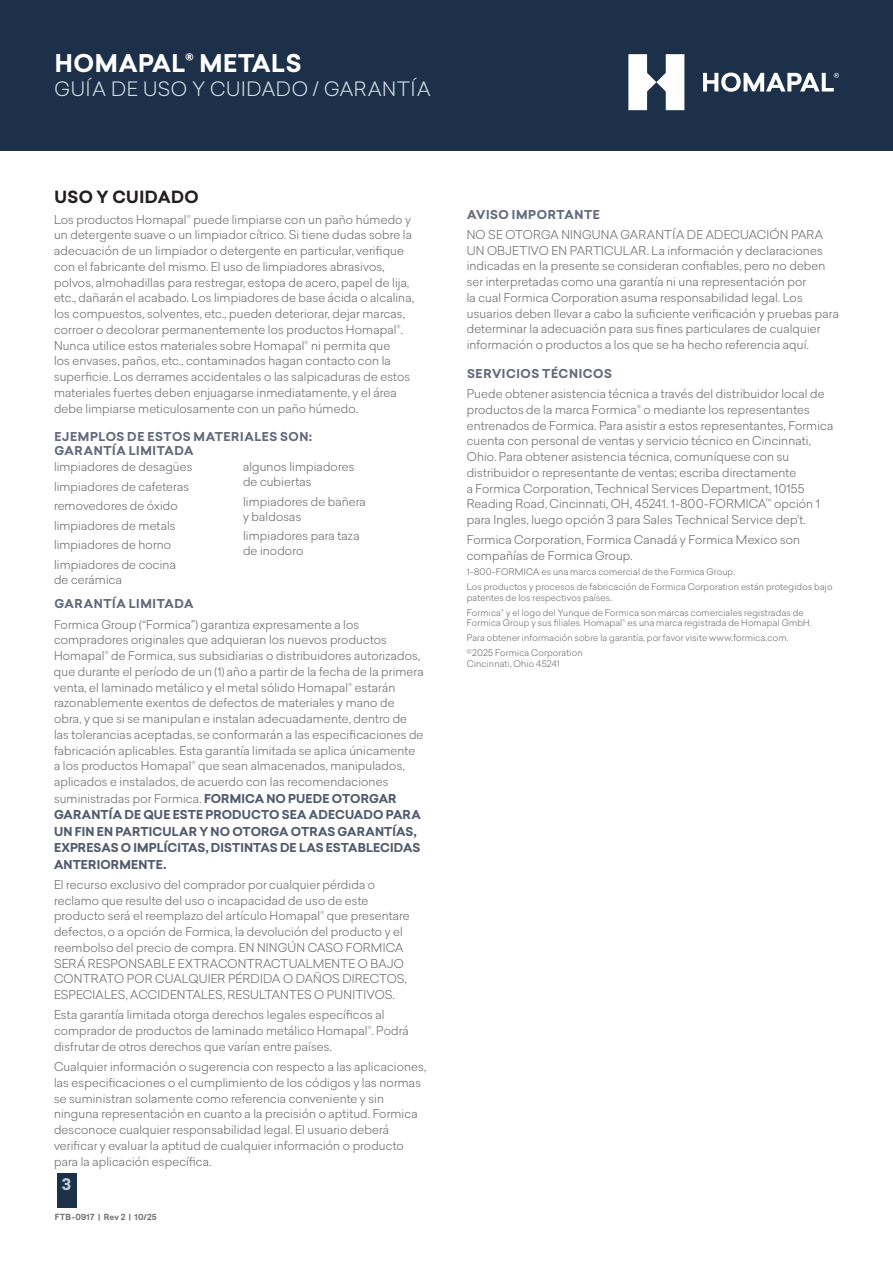
<style>
.page{position:relative;width:893px;height:1263px;background:#fff}
.page>*{position:absolute;margin:0;border:0;box-sizing:border-box;transform-origin:0 0}
.t1{font:700 24px "Musa Sans";letter-spacing:.03em;color:#fff}
.t2{font:300 19.5px "Musa Sans";letter-spacing:.04em;color:#cfd9e0}
.t3{font:700 16.5px "Musa Sans";letter-spacing:.025em;color:#231f20}
.t4{font:700 15.75px "Musa Sans";color:#bcccd5}
.t5{font:300 12px/15.8px "Musa Sans";letter-spacing:.015em;color:#6c6d70}
.t6{font:700 12px/14.2px "Musa Sans";letter-spacing:.05em;color:#646a7d}
.t7{font:300 9px/15px "Musa Sans";letter-spacing:.025em;color:#6c6d70}
.t8{font:600 8.25px "Musa Sans";letter-spacing:.035em;color:#6c6d70}
.s1{font-weight:700;color:#53596e}
</style>
<div class="page">
<div style="left:0;top:0;width:893px;height:151px;background:#1c3149"></div>
<svg style="left:628px;top:54px;width:56px;height:56px"></svg>
<svg style="left:703px;top:73px;width:136px;height:19px"></svg>
<div style="left:57px;top:1173px;width:20px;height:34px;background:#1c3149"></div>
<h1 class="t1" style="left:55px;top:45px;width:248px">HOMAPAL<sup>®</sup> METALS</h1>
<h2 class="t2" style="left:55px;top:74px;width:377px">GUÍA DE USO Y CUIDADO / GARANTÍA</h2>
<h3 class="t3" style="left:54px;top:185px;width:146px">USO Y CUIDADO</h3>
<p class="t5" style="left:54px;top:211px;width:361px">Los productos Homapal<sup>®</sup> puede limpiarse con un paño húmedo y un detergente suave o un limpiador cítrico. Si tiene dudas sobre la adecuación de un limpiador o detergente en particular, verifique con el fabricante del mismo. El uso de limpiadores abrasivos, polvos, almohadillas para restregar, estopa de acero, papel de lija, etc., dañarán el acabado. Los limpiadores de base ácida o alcalina, los compuestos, solventes, etc., pueden deteriorar, dejar marcas, corroer o decolorar permanentemente los productos Homapal<sup>®</sup>.<br>Nunca utilice estos materiales sobre Homapal<sup>®</sup> ni permita que<br>los envases, paños, etc., contaminados hagan contacto con la superficie. Los derrames accidentales o las salpicaduras de estos materiales fuertes deben enjuagarse inmediatamente, y el área debe limpiarse meticulosamente con un paño húmedo.</p>
<p class="t6" style="left:54px;top:429px;width:259px">EJEMPLOS DE ESTOS MATERIALES SON:<br>GARANTÍA LIMITADA</p>
<p class="t5" style="left:54px;top:456px;width:140px;line-height:19.5px">limpiadores de desagües limpiadores de cafeteras removedores de óxido limpiadores de metals limpiadores de horno<br>Iimpiadores de cocina</p>
<p class="t5" style="left:54px;top:571px;width:69px">de cerámica</p>
<p class="t5" style="left:243px;top:459px;width:113px;line-height:15px">algunos limpiadores de cubiertas</p>
<p class="t5" style="left:243px;top:493px;width:124px;line-height:15px">Iimpiadores de bañera y baldosas</p>
<p class="t5" style="left:243px;top:528px;width:118px;line-height:15px">Iimpiadores para taza de inodoro</p>
<p class="t6" style="left:54px;top:597px;width:141px">GARANTÍA LIMITADA</p>
<p class="t5" style="left:54px;top:616px;width:371px">Formica Group (“Formica”) garantiza expresamente a los compradores originales que adquieran los nuevos productos Homapal<sup>®</sup> de Formica, sus subsidiarias o distribuidores autorizados, que durante el período de un (1) año a partir de la fecha de la primera venta, el laminado metálico y el metal sólido Homapal<sup>®</sup> estarán razonablemente exentos de defectos de materiales y mano de obra, y que si se manipulan e instalan adecuadamente, dentro de las tolerancias aceptadas, se conformarán a las especificaciones de fabricación aplicables. Esta garantía limitada se aplica únicamente a los productos Homapal<sup>®</sup> que sean almacenados, manipulados, aplicados e instalados, de acuerdo con las recomendaciones suministradas por Formica. <span class="s1">FORMICA NO PUEDE OTORGAR GARANTÍA DE QUE ESTE PRODUCTO SEA ADECUADO PARA UN FIN EN PARTICULAR Y NO OTORGA OTRAS GARANTÍAS, EXPRESAS O IMPLÍCITAS, DISTINTAS DE LAS ESTABLECIDAS ANTERIORMENTE.</span></p>
<p class="t5" style="left:54px;top:876px;width:357px">El recurso exclusivo del comprador por cualquier pérdida o reclamo que resulte del uso o incapacidad de uso de este producto será el reemplazo del artículo Homapal<sup>®</sup> que presentare defectos, o a opción de Formica, la devolución del producto y el reembolso del precio de compra. EN NINGÚN CASO FORMICA SERÁ RESPONSABLE EXTRACONTRACTUALMENTE O BAJO CONTRATO POR CUALQUIER PÉRDIDA O DAÑOS DIRECTOS, ESPECIALES, ACCIDENTALES, RESULTANTES O PUNITIVOS.</p>
<p class="t5" style="left:54px;top:1007px;width:356px">Esta garantía limitada otorga derechos legales específicos al comprador de productos de laminado metálico Homapal<sup>®</sup>. Podrá disfrutar de otros derechos que varían entre países.</p>
<p class="t5" style="left:54px;top:1058px;width:374px">Cualquier información o sugerencia con respecto a las aplicaciones, las especificaciones o el cumplimiento de los códigos y las normas se suministran solamente como referencia conveniente y sin ninguna representación en cuanto a la precisión o aptitud. Formica desconoce cualquier responsabilidad legal. El usuario deberá verificar y evaluar la aptitud de cualquier información o producto para la aplicación específica.</p>
<h3 class="t4" style="left:62px;top:1172px;width:11px">3</h3>
<p class="t8" style="left:55px;top:1211px;width:104px">FTB-0917 | Rev 2 | 10/25</p>
<p class="t6" style="left:467px;top:207px;width:134px">AVISO IMPORTANTE</p>
<p class="t5" style="left:467px;top:226px;width:374px">NO SE OTORGA NINGUNA GARANTÍA DE ADECUACIÓN PARA UN OBJETIVO EN PARTICULAR. La información y declaraciones indicadas en la presente se consideran confiables, pero no deben ser interpretadas como una garantía ni una representación por<br>la cual Formica Corporation asuma responsabilidad legal. Los usuarios deben llevar a cabo la suficiente verificación y pruebas para determinar la adecuación para sus fines particulares de cualquier información o productos a los que se ha hecho referencia aquí.</p>
<p class="t6" style="left:467px;top:366px;width:146px">SERVICIOS TÉCNICOS</p>
<p class="t5" style="left:467px;top:385px;width:368px">Puede obtener asistencia técnica a través del distribuidor local de productos de la marca Formica<sup>®</sup> o mediante los representantes entrenados de Formica. Para asistir a estos representantes, Formica cuenta con personal de ventas y servicio técnico en Cincinnati, Ohio. Para obtener asistencia técnica, comuníquese con su distribuidor o representante de ventas; escriba directamente<br>a Formica Corporation, Technical Services Department, 10155<br>Reading Road, Cincinnati, OH, 45241. 1-800-FORMICA<sup>™</sup> opción 1 para Ingles, luego opción 3 para Sales Technical Service dep’t.</p>
<p class="t5" style="left:467px;top:531px;width:335px">Formica Corporation, Formica Canadá y Formica Mexico son compañías de Formica Group.</p>
<p class="t7" style="left:467px;top:564px;width:367px">1-800-FORMICA es una marca comercial de the Formica Group.<br>Los productos y procesos de fabricación de Formica Corporation están protegidos bajo</p>
<p class="t7" style="left:467px;top:589px;width:338px">patentes de los respectivos países.<br>Formica<sup>®</sup> y el logo del Yunque de Formica son marcas comerciales registradas de</p>
<p class="t7" style="left:467px;top:615px;width:346px">Formica Group y sus filiales. Homapal<sup>®</sup> es una marca registrada de Homapal GmbH.<br>Para obtener información sobre la garantía, por favor visite www.formica.com. ©2025 Formica Corporation</p>
<p class="t7" style="left:467px;top:655px;width:95px">Cincinnati, Ohio 45241</p>
</div>
